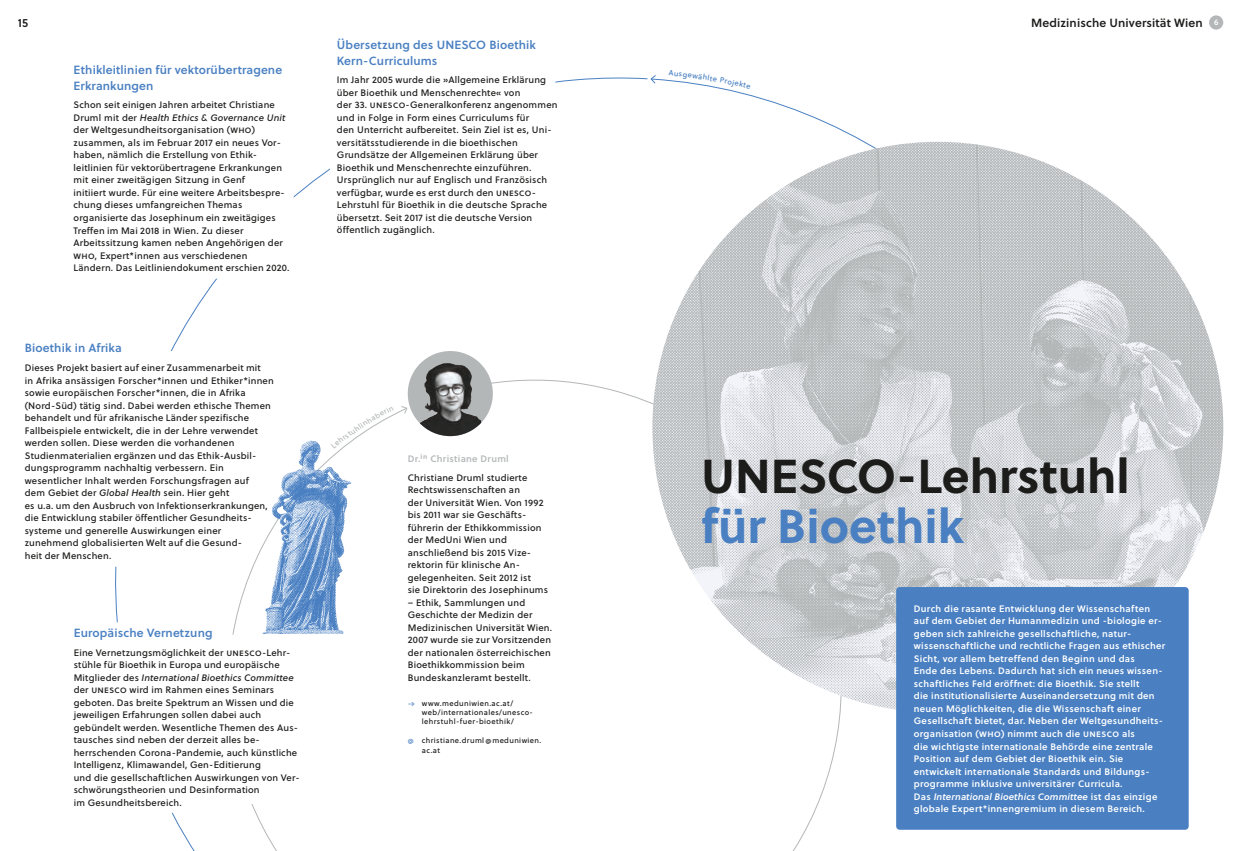
<style>
.page{position:relative;width:1241px;height:851px;background:#fff}
.page>*{position:absolute;margin:0;border:0;box-sizing:border-box;transform-origin:0 0}
.HL_38_40_LB{font:700 47.5px/50px "Soleil";color:#1c1c1b}
.Projekt_ÜS{font:11.88px/15.6px "Soleil Sb";letter-spacing:.01em;color:#4a80c2}
.UNIVERSITÄT___LEFTBO{font:11.88px "Soleil Sb";letter-spacing:.01em;color:#1c1c1b}
.Copy_7_5_10_20{font:9.38px/12.5px "Soleil Bk";letter-spacing:.02em;color:#1c1c1b}
.einleitung{font:9.38px/12.5px "Soleil Sb";letter-spacing:.03em;color:#fff}
.Copy_7_5_10_20-2{font:9.38px "Soleil Sb";letter-spacing:.03em;color:#b4b7b8}
.t1{font:8.12px "Soleil Sb";color:#fff}
.captions_6_7_5_50_bl{font:7.5px/9.4px "Soleil Bk";letter-spacing:.05em;color:#1c1c1b}
.captions_6_7_5_50_bl-2{font:7.5px "Soleil Bk";color:#4a80c2}
.s1{font-style:italic}
.s2{font-size:11.25px}
.s3{color:#4a80c2}
</style>
<div class="page">
<svg style="left:650px;top:75px;width:6px;height:9px"></svg>
<svg style="left:400px;top:406px;width:7px;height:8px"></svg>
<div style="left:407px;top:351px;width:86px;height:85px;background:#b4b7b8;border-radius:50%"></div>
<img style="left:419px;top:355px;width:62px;height:81px">
<img style="left:652px;top:142px;width:570px;height:570px;border-radius:285px">
<div style="left:896px;top:587px;width:292px;height:242px;background:#4a80c2;border-radius:4px"></div>
<div style="left:1208px;top:15px;width:14px;height:15px;background:#b4b7b8;border-radius:50%"></div>
<img style="left:250px;top:440px;width:102px;height:194px">
<svg style="left:331px;top:414px;width:62px;height:34px"></svg>
<p class="UNIVERSITÄT___LEFTBO" style="left:18px;top:14px;width:12px">15</p>
<p class="Projekt_ÜS" style="left:74px;top:61px;width:210px">Ethikleitlinien für vektorübertragene<br>Erkrankungen</p>
<p class="Copy_7_5_10_20" style="left:74px;top:98px;width:217px">Schon seit einigen Jahren arbeitet Christiane Druml mit der <span class="s1">Health Ethics &amp; Governance Unit </span>der Weltgesundheitsorganisation (who) zusammen, als im Februar 2017 ein neues Vor&shy;haben, nämlich die Erstellung von Ethik&shy;leitlinien für vektorübertragene Erkrankungen mit einer zweitägigen Sitzung in Genf<br>initiiert wurde. Für eine weitere Arbeitsbespre&shy;chung dieses umfangreichen Themas organisierte das Josephinum ein zweitägiges Treffen im Mai 2018 in Wien. Zu dieser Arbeitssitzung kamen neben Angehörigen der who, Expert*innen aus verschiedenen Ländern. Das Leitliniendokument erschien 2020.</p>
<p class="Projekt_ÜS" style="left:25px;top:340px;width:98px">Bioethik in Afrika</p>
<p class="Copy_7_5_10_20" style="left:25px;top:361px;width:250px">Dieses Projekt basiert auf einer Zusammenarbeit mit<br>in Afrika ansässigen Forscher*innen und Ethiker*innen sowie europäischen Forscher*innen, die in Afrika (Nord-Süd) tätig sind. Dabei werden ethische Themen behandelt und für afrikanische Länder spezifische Fallbeispiele entwickelt, die in der Lehre verwendet werden sollen. Diese werden die vorhandenen Studienmaterialien ergänzen und das Ethik-Ausbil&shy;dungsprogramm nachhaltig verbessern. Ein wesentlicher Inhalt werden Forschungsfragen auf<br>dem Gebiet der <span class="s1">Global Health</span> sein. Hier geht<br>es u.a. um den Ausbruch von Infektionserkrankungen, die Entwicklung stabiler öffentlicher Gesundheits&shy;systeme und generelle Auswirkungen einer zunehmend globalisierten Welt auf die Gesund-<br>heit der Menschen.</p>
<p class="Projekt_ÜS" style="left:74px;top:624px;width:140px">Europäische Vernetzung</p>
<p class="Copy_7_5_10_20" style="left:74px;top:645px;width:227px">Eine Vernetzungsmöglichkeit der unesco-Lehr&shy;stühle für Bioethik in Europa und europäische Mitglieder des <span class="s1">International Bioethics Committee </span>der unesco wird im Rahmen eines Seminars geboten. Das breite Spektrum an Wissen und die jeweiligen Erfahrungen sollen dabei auch gebündelt werden. Wesentliche Themen des Aus&shy;tausches sind neben der derzeit alles be&shy;herrschenden Corona-Pandemie, auch künstliche Intelligenz, Klimawandel, Gen-Editierung<br>und die gesellschaftlichen Auswirkungen von Ver&shy;schwörungstheorien und Desinformation<br>im Gesundheitsbereich.</p>
<p class="Projekt_ÜS" style="left:337px;top:36px;width:200px">Übersetzung des UNESCO Bioethik<br>Kern-Curriculums</p>
<p class="Copy_7_5_10_20" style="left:337px;top:73px;width:222px">Im Jahr 2005 wurde die »Allgemeine Erklärung über Bioethik und Menschenrechte« von<br>der 33. unesco-Generalkonferenz angenommen und in Folge in Form eines Curriculums für<br>den Unterricht aufbereitet. Sein Ziel ist es, Uni&shy;versitätsstudierende in die bioethischen Grundsätze der Allgemeinen Erklärung über Bioethik und Menschenrechte einzuführen.<br>Ursprünglich nur auf Englisch und Französisch verfügbar, wurde es erst durch den unesco-Lehrstuhl für Bioethik in die deutsche Sprache übersetzt. Seit 2017 ist die deutsche Version öffentlich zugänglich.</p>
<p class="Copy_7_5_10_20-2" style="left:407px;top:451px;width:103px">Dr.<span class="s2">in</span> Christiane Druml</p>
<p class="Copy_7_5_10_20" style="left:407px;top:470px;width:142px">Christiane Druml studierte<br>Rechtswissenschaften an<br>der Universität Wien. Von 1992 bis 2011 war sie Geschäfts&shy;führerin der Ethikkommission der MedUni Wien und anschließend bis 2015 Vize&shy;rektorin für klinische An&shy;gelegenheiten. Seit 2012 ist<br>sie Direktorin des Josephinums</p>
<p class="Copy_7_5_10_20" style="left:407px;top:595px;width:146px">– Ethik, Sammlungen und<br>Geschichte der Medizin der<br>Medizinischen Universität Wien.<br>2007 wurde sie zur Vorsitzenden der nationalen österreichischen<br>Bioethikkommission beim<br>Bundeskanzleramt bestellt.</p>
<p class="captions_6_7_5_50_bl" style="left:422px;top:698px;width:112px;text-indent:-14px"><span class="s3">→</span> www.meduniwien.ac.at/ web/internationales/unesco&shy;lehrstuhl-fuer-bioethik/</p>
<p class="captions_6_7_5_50_bl" style="left:422px;top:735px;width:121px;text-indent:-14px"><span class="s3">@</span> christiane.druml@meduniwien. ac.at</p>
<p class="captions_6_7_5_50_bl-2" style="left:703px;top:71px;width:16px;rotate:10deg">hlte</p>
<p class="captions_6_7_5_50_bl-2" style="left:728px;top:76px;width:17px;rotate:13deg">ojek</p>
<p class="UNIVERSITÄT___LEFTBO" style="left:1031px;top:14px;width:173px">Medizinische Universität Wien</p>
<p class="t1" style="left:1213px;top:16px;width:6px">6</p>
<p class="HL_38_40_LB" style="left:701px;top:449px;width:430px">UNESCO-Lehrstuhl <span class="s3">für Bioethik</span></p>
<p class="HL_38_40_LB" style="left:701px;top:467px;width:420px">UNESCO Lehrstuhl <span class="s3">für Bioethik</span></p>
<p class="einleitung" style="left:913px;top:602px;width:253px">Durch die rasante Entwicklung der Wissenschaften auf dem Gebiet der Humanmedizin und -biologie er&shy;geben sich zahlreiche gesellschaftliche, natur&shy;wissenschaftliche und rechtliche Fragen aus ethischer Sicht, vor allem betreffend den Beginn und das<br>Ende des Lebens. Dadurch hat sich ein neues wissen&shy;schaftliches Feld eröffnet: die Bioethik. Sie stellt<br>die institutionalisierte Auseinandersetzung mit den neuen Möglichkeiten, die die Wissenschaft einer Gesellschaft bietet, dar. Neben der Weltgesundheits&shy;organisation (who) nimmt auch die unesco als<br>die wichtigste internationale Behörde eine zentrale Position auf dem Gebiet der Bioethik ein. Sie entwickelt internationale Standards und Bildungs---- programme inklusive universitärer Curricula.<br>Das <span class="s1">International Bioethics Committee</span> ist das einzige globale Expert*innengremium in diesem Bereich.</p>
</div>
